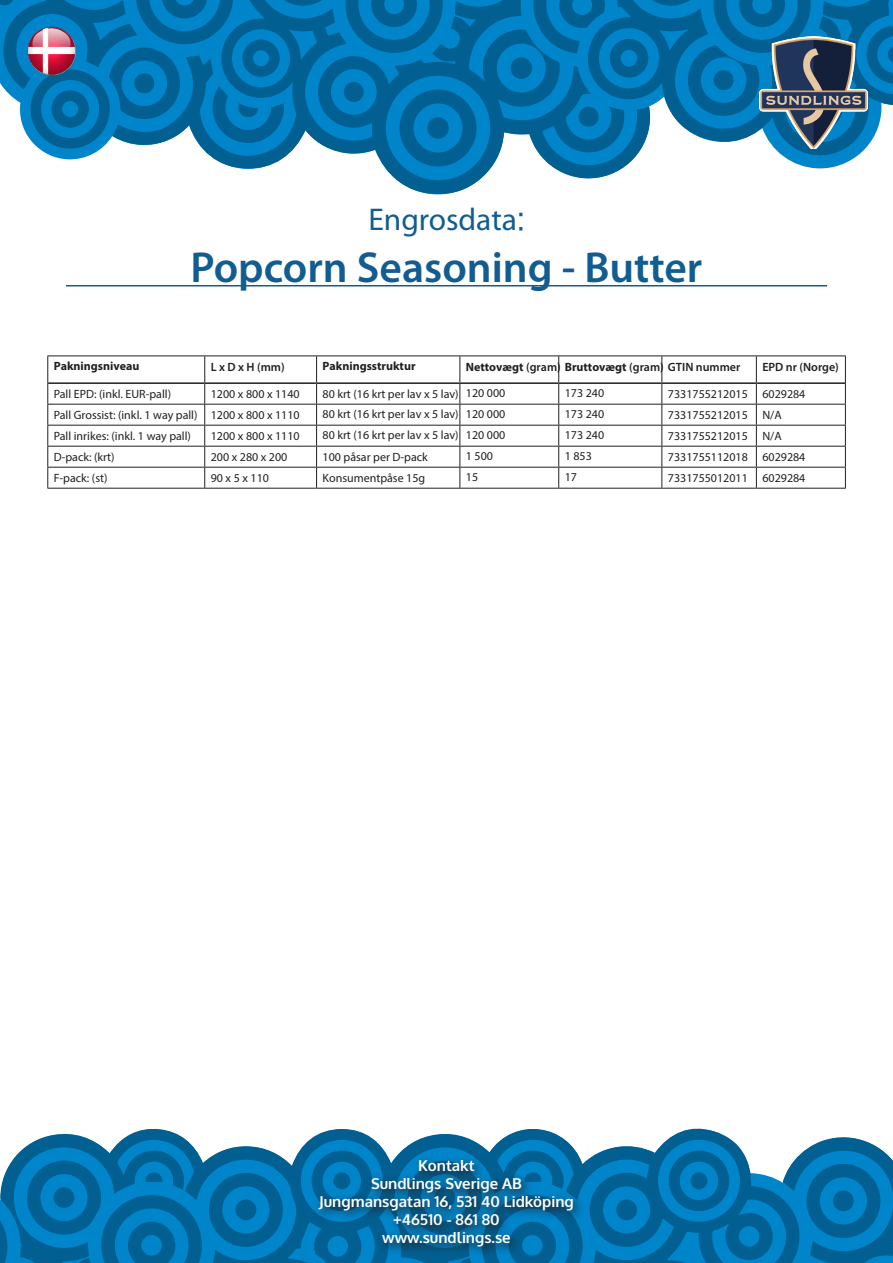
<style>
.page{position:relative;width:893px;height:1263px;background:#fff}
.page>*{position:absolute;margin:0;border:0;box-sizing:border-box;transform-origin:0 0}
.t1{font:600 43.5px "Myriad Pro";color:#115d91}
.t2{font:31.5px "Myriad Pro";color:#115d91}
.t3{font:700 15px "Oxygen";color:#fff}
.t4{font:12px "Myriad Pro";color:#231f20}
.t5{font:600 12px "Myriad Pro";color:#231f20}
.t6{font:700 12px "Myriad Pro";color:#231f20}
.s1{font-family:"Oxygen"}
.s2{font-weight:700}
</style>
<div class="page">
<hr style="left:66px;top:285px;width:761px;height:1px;background:#115d91">
<svg style="left:0;top:1129px;width:783px;height:134px"></svg>
<svg style="left:0;top:1196px;width:7px;height:67px"></svg>
<svg style="left:783px;top:1137px;width:110px;height:126px;background:#157cb3"></svg>
<svg style="left:209px;top:1173px;width:74px;height:74px;background:#0071ad"></svg>
<svg style="left:312px;top:1150px;width:60px;height:61px"></svg>
<svg style="left:669px;top:1151px;width:60px;height:60px;background:#0071ad"></svg>
<div style="left:616px;top:1199px;width:21px;height:21px;background:#015f91;border-radius:50%"></div>
<div style="left:833px;top:1190px;width:21px;height:21px;background:#015f91;border-radius:50%"></div>
<svg style="left:27px;top:1159px;width:175px;height:104px;background:#0071ad"></svg>
<div style="left:235px;top:1199px;width:21px;height:21px;background:#015f91;border-radius:50%"></div>
<div style="left:54px;top:1187px;width:20px;height:21px;background:#015f91;border-radius:50%"></div>
<svg style="left:408px;top:1258px;width:175px;height:5px"></svg>
<div style="left:690px;top:1172px;width:17px;height:17px;background:#015f91;border-radius:50%"></div>
<svg style="left:180px;top:0;width:713px;height:194px"></svg>
<div style="left:579px;top:107px;width:20px;height:20px;background:#015f91;border-radius:50%"></div>
<svg style="left:866px;top:26px;width:27px;height:59px;background:#0071ac"></svg>
<svg style="left:209px;top:86px;width:77px;height:61px;background:#0073b0"></svg>
<svg style="left:399px;top:89px;width:77px;height:77px;background:#0071ad"></svg>
<svg style="left:242px;top:40px;width:38px;height:37px"></svg>
<div style="left:510px;top:57px;width:22px;height:22px;background:#015f91;border-radius:50%"></div>
<div style="left:344px;top:82px;width:20px;height:20px;background:#015f91;border-radius:50%"></div>
<svg style="left:0;top:0;width:180px;height:149px;background:#147db5"></svg>
<div style="left:134px;top:73px;width:20px;height:20px;background:#015f91;border-radius:50%"></div>
<svg style="left:610px;top:0;width:235px;height:132px;background:#0976af"></svg>
<div style="left:713px;top:70px;width:21px;height:20px;background:#015f91;border-radius:50%"></div>
<svg style="left:345px;top:0;width:170px;height:53px;background:#0070ab"></svg>
<div style="left:427px;top:117px;width:22px;height:22px;background:#015f91;border-radius:50%"></div>
<img style="left:760px;top:37px;width:107px;height:111px">
<img style="left:26px;top:25px;width:51px;height:52px">
<svg style="left:313px;top:1154px;width:272px;height:104px;background:#05679c"></svg>
<hr style="left:47px;top:355px;width:158px;height:1px;background:#231f20">
<hr style="left:205px;top:355px;width:112px;height:1px;background:#231f20">
<hr style="left:317px;top:355px;width:143px;height:1px;background:#231f20">
<hr style="left:460px;top:355px;width:99px;height:1px;background:#231f20">
<hr style="left:559px;top:355px;width:103px;height:1px;background:#231f20">
<hr style="left:662px;top:355px;width:94px;height:1px;background:#231f20">
<hr style="left:756px;top:355px;width:90px;height:1px;background:#231f20">
<hr style="left:47px;top:404px;width:158px;height:1px;background:#231f20">
<hr style="left:205px;top:404px;width:112px;height:1px;background:#231f20">
<hr style="left:317px;top:404px;width:143px;height:1px;background:#231f20">
<hr style="left:460px;top:404px;width:99px;height:1px;background:#231f20">
<hr style="left:559px;top:404px;width:103px;height:1px;background:#231f20">
<hr style="left:662px;top:404px;width:94px;height:1px;background:#231f20">
<hr style="left:756px;top:404px;width:90px;height:1px;background:#231f20">
<hr style="left:47px;top:425px;width:158px;height:1px;background:#231f20">
<hr style="left:205px;top:425px;width:112px;height:1px;background:#231f20">
<hr style="left:317px;top:425px;width:143px;height:1px;background:#231f20">
<hr style="left:460px;top:425px;width:99px;height:1px;background:#231f20">
<hr style="left:559px;top:425px;width:103px;height:1px;background:#231f20">
<hr style="left:662px;top:425px;width:94px;height:1px;background:#231f20">
<hr style="left:756px;top:425px;width:90px;height:1px;background:#231f20">
<hr style="left:47px;top:446px;width:158px;height:1px;background:#231f20">
<hr style="left:205px;top:446px;width:112px;height:1px;background:#231f20">
<hr style="left:317px;top:446px;width:143px;height:1px;background:#231f20">
<hr style="left:460px;top:446px;width:99px;height:1px;background:#231f20">
<hr style="left:559px;top:446px;width:103px;height:1px;background:#231f20">
<hr style="left:662px;top:446px;width:94px;height:1px;background:#231f20">
<hr style="left:756px;top:446px;width:90px;height:1px;background:#231f20">
<hr style="left:47px;top:467px;width:158px;height:1px;background:#231f20">
<svg style="left:47px;top:356px;width:1px;height:132px"></svg>
<hr style="left:205px;top:467px;width:112px;height:1px;background:#231f20">
<svg style="left:204px;top:356px;width:1px;height:132px"></svg>
<hr style="left:317px;top:467px;width:143px;height:1px;background:#231f20">
<svg style="left:316px;top:356px;width:1px;height:132px"></svg>
<hr style="left:460px;top:467px;width:99px;height:1px;background:#231f20">
<svg style="left:459px;top:356px;width:1px;height:132px"></svg>
<hr style="left:559px;top:467px;width:103px;height:1px;background:#231f20">
<svg style="left:558px;top:356px;width:1px;height:132px"></svg>
<hr style="left:662px;top:467px;width:94px;height:1px;background:#231f20">
<svg style="left:661px;top:356px;width:1px;height:132px"></svg>
<hr style="left:756px;top:467px;width:90px;height:1px;background:#231f20">
<svg style="left:756px;top:356px;width:1px;height:132px"></svg>
<svg style="left:845px;top:356px;width:1px;height:132px"></svg>
<hr style="left:47px;top:488px;width:158px;height:1px;background:#231f20">
<hr style="left:205px;top:488px;width:112px;height:1px;background:#231f20">
<hr style="left:317px;top:488px;width:143px;height:1px;background:#231f20">
<hr style="left:460px;top:488px;width:99px;height:1px;background:#231f20">
<hr style="left:559px;top:488px;width:103px;height:1px;background:#231f20">
<hr style="left:662px;top:488px;width:94px;height:1px;background:#231f20">
<hr style="left:756px;top:488px;width:90px;height:1px;background:#231f20">
<hr style="left:48px;top:382px;width:157px;height:2px;background:#231f20">
<hr style="left:205px;top:382px;width:112px;height:2px;background:#231f20">
<hr style="left:317px;top:382px;width:143px;height:2px;background:#231f20">
<hr style="left:460px;top:382px;width:99px;height:2px;background:#231f20">
<hr style="left:559px;top:382px;width:103px;height:2px;background:#231f20">
<hr style="left:662px;top:382px;width:94px;height:2px;background:#231f20">
<hr style="left:756px;top:382px;width:89px;height:2px;background:#231f20">
<p class="t2" style="left:368px;top:200px;width:158px">Engrosdata<span class="s1">:</span></p>
<p class="t1" style="left:191px;top:240px;width:513px">Popcorn Seasoning - Butter</p>
<p class="t6" style="left:54px;top:358px;width:87px">Pakningsniveau</p>
<p class="t5" style="left:211px;top:359px;width:76px">L x D x H (mm)</p>
<p class="t6" style="left:323px;top:358px;width:95px">Pakningsstruktur</p>
<p class="t5" style="left:466px;top:359px;width:276px"><span class="s2">Nettovægt</span> (gram) <span class="s2">Bruttovægt</span> (gram) GTIN nummer</p>
<p class="t5" style="left:762px;top:359px;width:78px">EPD nr (Norge)</p>
<p class="t4" style="left:54px;top:387px;width:119px">Pall EPD: (inkl. EUR-pall)</p>
<p class="t4" style="left:211px;top:386px;width:91px">1200 x 800 x 1140</p>
<p class="t4" style="left:323px;top:386px;width:184px">80 krt (16 krt per lav x 5 lav) 120 000</p>
<p class="t4" style="left:565px;top:386px;width:41px">173 240</p>
<p class="t4" style="left:668px;top:387px;width:139px">7331755212015 6029284</p>
<p class="t4" style="left:54px;top:408px;width:247px">Pall Grossist: (inkl. 1 way pall) 1200 x 800 x 1110</p>
<p class="t4" style="left:323px;top:407px;width:184px">80 krt (16 krt per lav x 5 lav) 120 000</p>
<p class="t4" style="left:565px;top:407px;width:41px">173 240</p>
<p class="t4" style="left:668px;top:408px;width:115px">7331755212015 N/A</p>
<p class="t4" style="left:54px;top:429px;width:139px">Pall inrikes: (inkl. 1 way pall)</p>
<p class="t4" style="left:211px;top:428px;width:91px">1200 x 800 x 1110</p>
<p class="t4" style="left:323px;top:428px;width:184px">80 krt (16 krt per lav x 5 lav) 120 000</p>
<p class="t4" style="left:565px;top:428px;width:41px">173 240</p>
<p class="t4" style="left:668px;top:429px;width:115px">7331755212015 N/A</p>
<p class="t4" style="left:54px;top:450px;width:62px">D-pack: (krt)</p>
<p class="t4" style="left:211px;top:449px;width:78px">200 x 280 x 200</p>
<p class="t4" style="left:323px;top:449px;width:107px">100 påsar per D-pack</p>
<p class="t4" style="left:466px;top:449px;width:29px">1 500</p>
<p class="t4" style="left:565px;top:449px;width:29px">1 853</p>
<p class="t4" style="left:668px;top:450px;width:139px">7331755112018 6029284</p>
<p class="t4" style="left:54px;top:471px;width:55px">F-pack: (st)</p>
<p class="t4" style="left:211px;top:471px;width:60px">90 x 5 x 110</p>
<p class="t4" style="left:323px;top:470px;width:104px">Konsumentpåse 15g</p>
<p class="t4" style="left:466px;top:470px;width:14px">15</p>
<p class="t4" style="left:565px;top:470px;width:14px">17</p>
<p class="t4" style="left:668px;top:471px;width:139px">7331755012011 6029284</p>
<p class="t3" style="left:418px;top:1156px;width:58px">Kontakt</p>
<p class="t3" style="left:371px;top:1174px;width:152px">Sundlings Sverige AB</p>
<p class="t3" style="left:319px;top:1192px;width:256px">Jungmansgatan 16, 531 40 Lidköping</p>
<p class="t3" style="left:393px;top:1210px;width:108px">+46510 - 861 80</p>
<p class="t3" style="left:382px;top:1228px;width:130px">www.sundlings.se</p>
</div>
